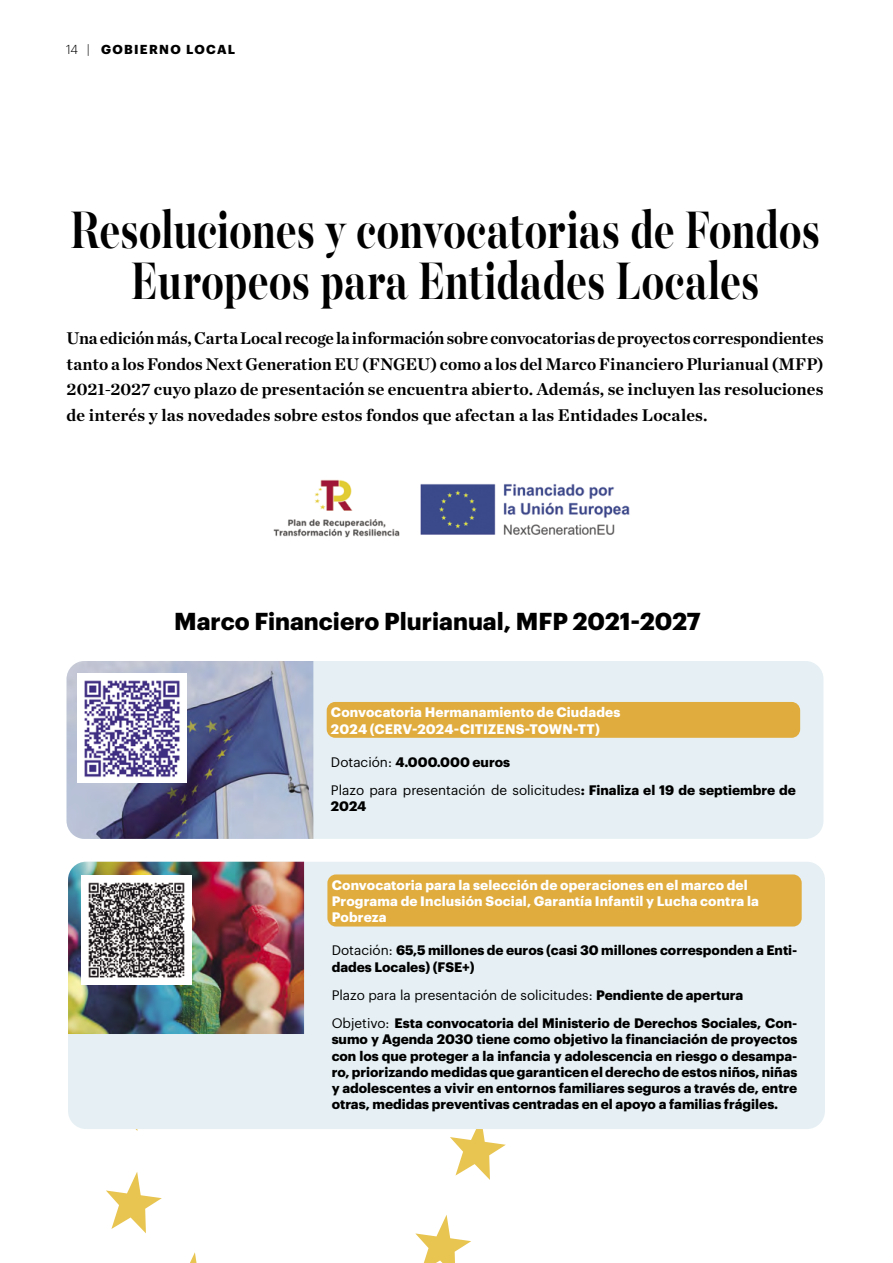
<style>
.page{position:relative;width:893px;height:1263px;background:#fff}
.page>*{position:absolute;margin:0;border:0;box-sizing:border-box;transform-origin:0 0}
.TITULAR{font:700 58.8px/51px "Majesti Banner";color:#000;text-align:center;scale:.71 1}
.TEXTO_FONDOS{font:700 24px "Graphik";color:#000}
.ENTRADILLA{font:700 17.25px/25.5px "Chronicle Deck";letter-spacing:.01em;color:#000;text-align:justify}
.TEXTO_FONDOS-2{font:700 13.5px/16.2px "Graphik";color:#000}
.TITULOS_MOSAICO{font:700 13.5px/16.2px "Graphik";letter-spacing:.01em;color:#fff}
.TEXTO_FONDOS-3{font:13.5px/16.2px "Graphik";color:#000}
.t1{font:700 12.75px "Graphik";letter-spacing:.105em;color:#000}
.s1{font-weight:300}
.s2{font-weight:400}
.s3{font-weight:700}
</style>
<div class="page">
<svg style="left:190px;top:1252px;width:7px;height:11px"></svg>
<svg style="left:415px;top:1215px;width:56px;height:48px"></svg>
<svg style="left:106px;top:1172px;width:56px;height:61px"></svg>
<svg style="left:450px;top:1129px;width:56px;height:51px"></svg>
<img style="left:273px;top:479px;width:127px;height:59px">
<img style="left:420px;top:484px;width:210px;height:51px">
<div style="left:67px;top:661px;width:756px;height:178px;background:#e6f0f4;border-radius:18px"></div>
<img style="left:67px;top:661px;width:246px;height:178px">
<div style="left:77px;top:674px;width:110px;height:109px;background:#fff"></div>
<img style="left:84px;top:680px;width:96px;height:97px">
<div style="left:327px;top:702px;width:473px;height:36px;background:#e0ac3d;border-radius:9px"></div>
<div style="left:68px;top:862px;width:757px;height:267px;background:#e6f0f4;border-radius:18px"></div>
<img style="left:68px;top:862px;width:236px;height:172px">
<img style="left:82px;top:875px;width:109px;height:109px">
<div style="left:327px;top:874px;width:475px;height:52px;background:#e0ac3d;border-radius:9px"></div>
<p class="t1" style="left:66px;top:39px;width:171px"><span class="s1">14 |</span> GOBIERNO LOCAL</p>
<p class="TITULAR" style="left:70px;top:208px;width:1058px">Resoluciones y convocatorias de Fondos<br>Europeos para Entidades Locales</p>
<p class="ENTRADILLA" style="left:67px;top:324px;width:758px">Una edición más, Carta Local recoge la información sobre convocatorias de proyectos correspondientes tanto a los Fondos Next Generation EU (FNGEU) como a los del Marco Financiero Plurianual (MFP)<br>2021-2027 cuyo plazo de presentación se encuentra abierto. Además, se incluyen las resoluciones de interés y las novedades sobre estos fondos que afectan a las Entidades Locales.</p>
<p class="TEXTO_FONDOS" style="left:174px;top:603px;width:528px">Marco Financiero Plurianual, MFP 2021-2027</p>
<p class="TITULOS_MOSAICO" style="left:331px;top:703px;width:291px">Convocatoria Hermanamiento de Ciudades<br>2024 (CERV-2024-CITIZENS-TOWN-TT)</p>
<p class="TEXTO_FONDOS-2" style="left:331px;top:752px;width:181px"><span class="s2">Dotación:</span> 4.000.000 euros</p>
<p class="TEXTO_FONDOS-3" style="left:331px;top:781px;width:466px">Plazo para presentación de solicitudes<span class="s3">: Finaliza el 19 de septiembre de<br>2024</span></p>
<p class="TITULOS_MOSAICO" style="left:332px;top:876px;width:429px">Convocatoria para la selección de operaciones en el marco del<br>Programa de Inclusión Social, Garantía Infantil y Lucha contra la<br>Pobreza</p>
<p class="TEXTO_FONDOS-2" style="left:332px;top:941px;width:467px"><span class="s2">Dotación:</span> 65,5 millones de euros (casi 30 millones corresponden a Enti&shy;dades Locales) (FSE+)</p>
<p class="TEXTO_FONDOS-3" style="left:332px;top:986px;width:413px">Plazo para la presentación de solicitudes: <span class="s3">Pendiente de apertura</span></p>
<p class="TEXTO_FONDOS-2" style="left:332px;top:1014px;width:467px;text-align:justify"><span class="s2">Objetivo:</span> Esta convocatoria del Ministerio de Derechos Sociales, Con&shy;sumo y Agenda 2030 tiene como objetivo la financiación de proyectos con los que proteger a la infancia y adolescencia en riesgo o desampa&shy;ro, priorizando medidas que garanticen el derecho de estos niños, niñas y adolescentes a vivir en entornos familiares seguros a través de, entre otras, medidas preventivas centradas en el apoyo a familias frágiles.</p>
</div>
